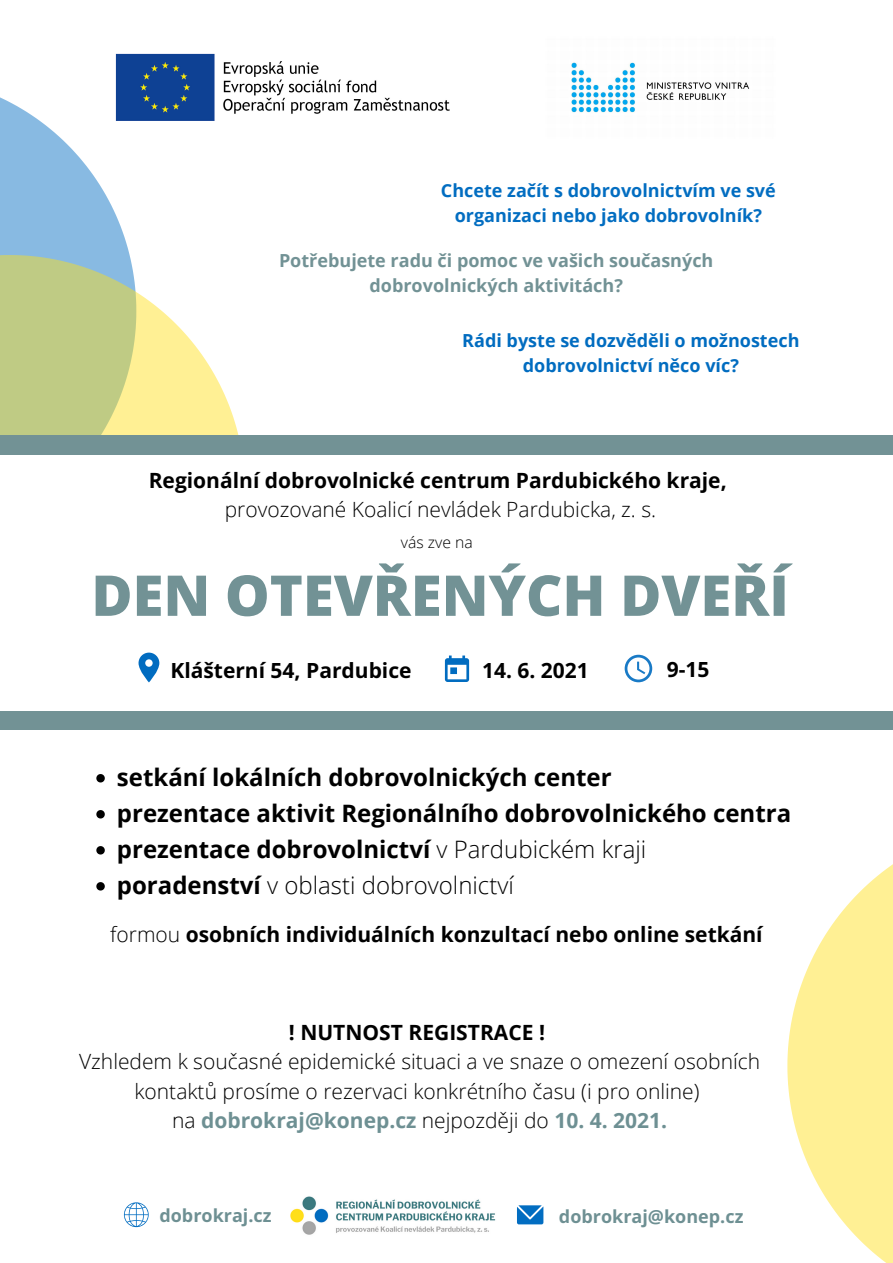
<style>
.page{position:relative;width:893px;height:1263px;background:#fff}
.page>*{position:absolute;margin:0;border:0;box-sizing:border-box;transform-origin:0 0}
.t1{font:800 56.25px "Open Sans";color:#729295}
.t2{font:700 24px "Open Sans";color:#000}
.t3{font:300 24px "Open Sans";color:#000}
.t4{font:300 21px/29.2px "Open Sans";color:#000;text-align:center}
.t5{font:700 21px "Open Sans";color:#000}
.t6{font:700 21px "Open Sans";color:#6e9093}
.t7{font:700 21px "Open Sans Hebrew";color:#000}
.t8{font:700 18px/25px "Open Sans";color:#729295;text-align:center}
.t9{font:700 18px/25px "Open Sans";color:#026dc1;text-align:center}
.t10{font:700 18px/25px "Open Sans";color:#016cc0;text-align:center}
.t11{font:700 18px "Open Sans Hebrew";color:#6e9093}
.t12{font:300 15.75px "Open Sans";color:#000}
.s1{font-weight:300}
.s2{font-weight:700}
.s3{font-weight:300;color:#000}
</style>
<div class="page">
<img style="left:115px;top:53px;width:334px;height:68px">
<img style="left:571px;top:62px;width:179px;height:51px">
<svg style="left:0;top:75px;width:136px;height:180px;fill:#88bae2"></svg>
<svg style="left:0;top:255px;width:239px;height:180px;fill:#bfcb8a"></svg>
<svg style="left:787px;top:864px;width:106px;height:399px;fill:#fff094"></svg>
<svg style="left:517px;top:1205px;width:26px;height:19px"></svg>
<div style="left:0;top:435px;width:893px;height:40px;background:#729295"></div>
<div style="left:0;top:690px;width:893px;height:40px;background:#729295"></div>
<div style="left:0;top:455px;width:893px;height:255px;background:#fff"></div>
<svg style="left:445px;top:655px;width:24px;height:27px"></svg>
<svg style="left:624px;top:655px;width:28px;height:27px"></svg>
<svg style="left:138px;top:653px;width:21px;height:29px"></svg>
<img style="left:290px;top:1196px;width:206px;height:39px">
<svg style="left:124px;top:1202px;width:25px;height:25px"></svg>
<svg style="left:96px;top:774px;width:9px;height:8px"></svg>
<svg style="left:96px;top:810px;width:9px;height:8px"></svg>
<svg style="left:96px;top:846px;width:9px;height:8px"></svg>
<svg style="left:96px;top:882px;width:9px;height:8px"></svg>
<p class="t9" style="left:441px;top:177px;width:336px">Chcete začít s dobrovolnictvím ve své organizaci nebo jako dobrovolník?</p>
<p class="t8" style="left:279px;top:247px;width:436px">Potřebujete radu či pomoc ve vašich současných dobrovolnických aktivitách?</p>
<p class="t10" style="left:462px;top:327px;width:339px">Rádi byste se dozvěděli o možnostech dobrovolnictví něco víc?</p>
<p class="t5" style="left:149px;top:465px;width:579px">Regionální dobrovolnické centrum Pardubického kraje,</p>
<p class="t4" style="left:225px;top:494px;width:433px">provozované Koalicí nevládek Pardubicka, z. s.</p>
<p class="t12" style="left:401px;top:531px;width:73px">vás zve na</p>
<p class="t1" style="left:91px;top:556px;width:699px">DEN OTEVŘENÝCH DVEŘÍ</p>
<p class="t7" style="left:170px;top:655px;width:243px">Klášterní 54, Pardubice</p>
<p class="t7" style="left:482px;top:655px;width:108px">14. 6. 2021</p>
<p class="t7" style="left:666px;top:654px;width:44px">9-15</p>
<p class="t2" style="left:117px;top:761px;width:496px">setkání lokálních dobrovolnických center</p>
<p class="t2" style="left:117px;top:797px;width:676px">prezentace aktivit Regionálního dobrovolnického centra</p>
<p class="t2" style="left:117px;top:833px;width:531px">prezentace dobrovolnictví <span class="s1">v Pardubickém kraji</span></p>
<p class="t3" style="left:117px;top:869px;width:398px"><span class="s2">poradenství</span> v oblasti dobrovolnictví</p>
<p class="t5" style="left:110px;top:919px;width:654px"><span class="s1">formou</span> osobních individuálních konzultací nebo online setkání</p>
<p class="t5" style="left:289px;top:1018px;width:258px">! NUTNOST REGISTRACE !</p>
<p class="t4" style="left:79px;top:1046px;width:682px">Vzhledem k současné epidemické situaci a ve snaze o omezení osobních kontaktů prosíme o rezervaci konkrétního času (i pro online)</p>
<p class="t6" style="left:172px;top:1105px;width:496px"><span class="s3">na</span> dobrokraj@konep.cz <span class="s3">nejpozději do</span> 10. 4. 2021.</p>
<p class="t11" style="left:159px;top:1203px;width:114px">dobrokraj.cz</p>
<p class="t11" style="left:559px;top:1203px;width:186px">dobrokraj@konep.cz</p>
</div>
